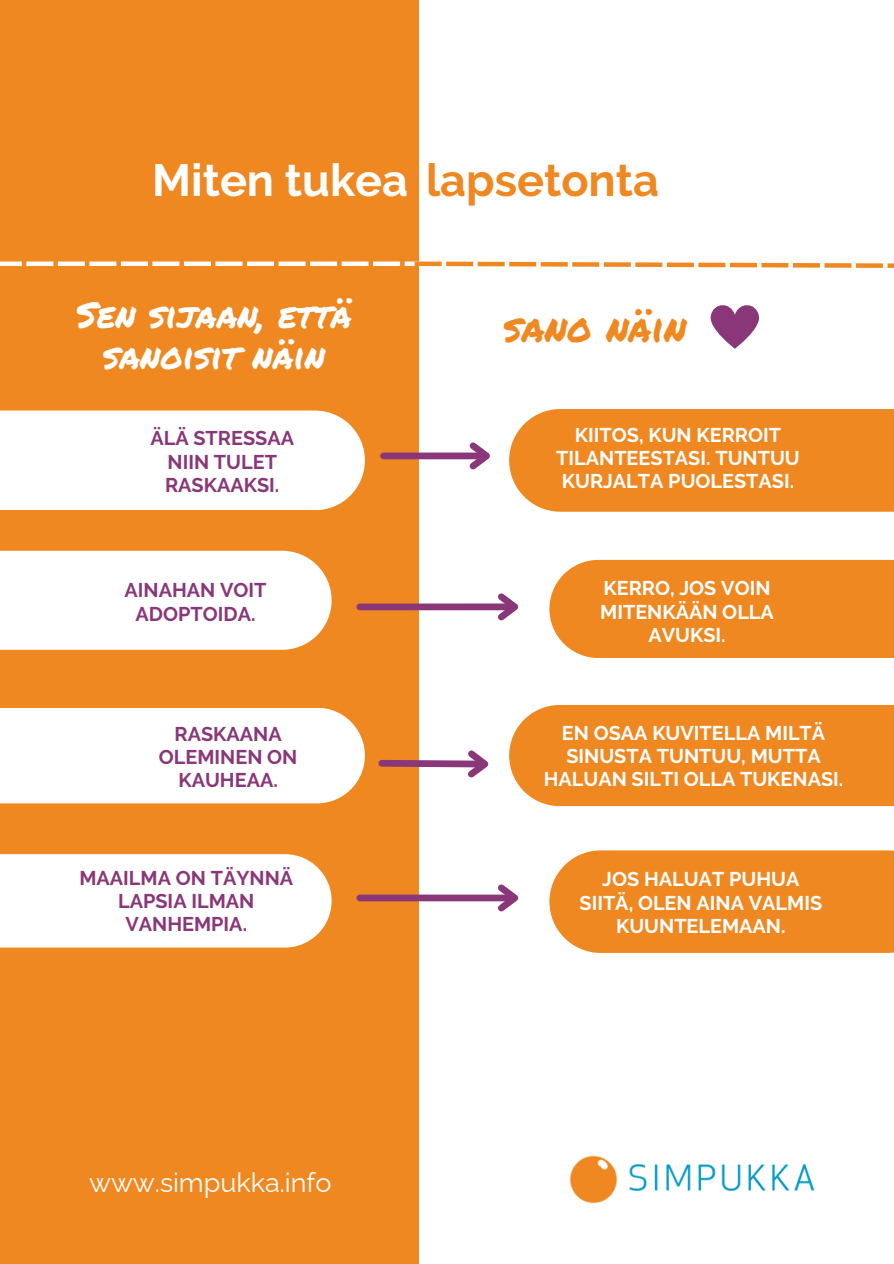
<style>
.page{position:relative;width:894px;height:1264px;background:#fff}
.page>*{position:absolute;margin:0;border:0;box-sizing:border-box;transform-origin:0 0}
.t1{font:700 45px "Raleway";color:#fff}
.t2{font:39.45px "Permanent Marker";color:#f08821}
.t3{font:35.7px/40.5px "Permanent Marker";color:#fff;text-align:center}
.t4{font:27px "Raleway";color:#fff}
.t5{font:700 19.8px/23.1px "Raleway";color:#fff;text-align:center}
.t6{font:700 19.8px/23.1px "Raleway";color:#893778;text-align:center}
.s1{color:#f08821}
</style>
<div class="page">
<div style="left:0;top:0;width:419px;height:1263px;background:#f08821"></div>
<div style="left:383px;top:452px;width:101px;height:7px;background:#893778"></div>
<svg style="left:463px;top:442px;width:27px;height:28px"></svg>
<div style="left:360px;top:603px;width:153px;height:7px;background:#893778"></div>
<svg style="left:491px;top:593px;width:28px;height:28px"></svg>
<svg style="left:378px;top:750px;width:111px;height:28px"></svg>
<div style="left:360px;top:894px;width:153px;height:7px;background:#893778"></div>
<svg style="left:491px;top:884px;width:28px;height:28px"></svg>
<svg style="left:710px;top:305px;width:50px;height:44px"></svg>
<svg style="left:0;top:261px;width:893px;height:7px"></svg>
<div style="left:0;top:410px;width:365px;height:100px;background:#fff"></div>
<div style="left:509px;top:409px;width:384px;height:102px;background:#f08821"></div>
<div style="left:0;top:550px;width:331px;height:99px;background:#fff"></div>
<div style="left:549px;top:560px;width:344px;height:98px;background:#f08821"></div>
<div style="left:0;top:708px;width:364px;height:95px;background:#fff"></div>
<div style="left:509px;top:705px;width:384px;height:101px;background:#f08821"></div>
<div style="left:0;top:854px;width:331px;height:93px;background:#fff"></div>
<div style="left:549px;top:850px;width:344px;height:102px;background:#f08821"></div>
<img style="left:569px;top:1155px;width:246px;height:48px">
<h1 class="t1" style="left:152px;top:154px;width:508px">Miten tukea <span class="s1">lapsetonta</span></h1>
<h3 class="t3" style="left:76px;top:294px;width:277px">Sen sijaan, että sanoisit näin</h3>
<h2 class="t2" style="left:503px;top:298px;width:184px">sano näin</h2>
<p class="t6" style="left:150px;top:427px;width:145px">ÄLÄ STRESSAA<br>NIIN TULET<br>RASKAAKSI.</p>
<p class="t5" style="left:556px;top:423px;width:245px">KIITOS, KUN KERROIT<br>TILANTEESTASI. TUNTUU<br>KURJALTA PUOLESTASI.</p>
<p class="t6" style="left:125px;top:579px;width:143px">AINAHAN VOIT<br>ADOPTOIDA.</p>
<p class="t5" style="left:600px;top:577px;width:175px">KERRO, JOS VOIN<br>MITENKÄÄN OLLA<br>AVUKSI.</p>
<p class="t6" style="left:159px;top:722px;width:140px">RASKAANA<br>OLEMINEN ON<br>KAUHEAA.</p>
<p class="t5" style="left:543px;top:721px;width:301px">EN OSAA KUVITELLA MILTÄ<br>SINUSTA TUNTUU, MUTTA<br>HALUAN SILTI OLLA TUKENASI.</p>
<p class="t6" style="left:79px;top:866px;width:215px">MAAILMA ON TÄYNNÄ<br>LAPSIA ILMAN<br>VANHEMPIA.</p>
<p class="t5" style="left:579px;top:868px;width:244px">JOS HALUAT PUHUA<br>SIITÄ, OLEN AINA VALMIS<br>KUUNTELEMAAN.</p>
<h3 class="t4" style="left:89px;top:1161px;width:244px">www.simpukka.info</h3>
</div>
